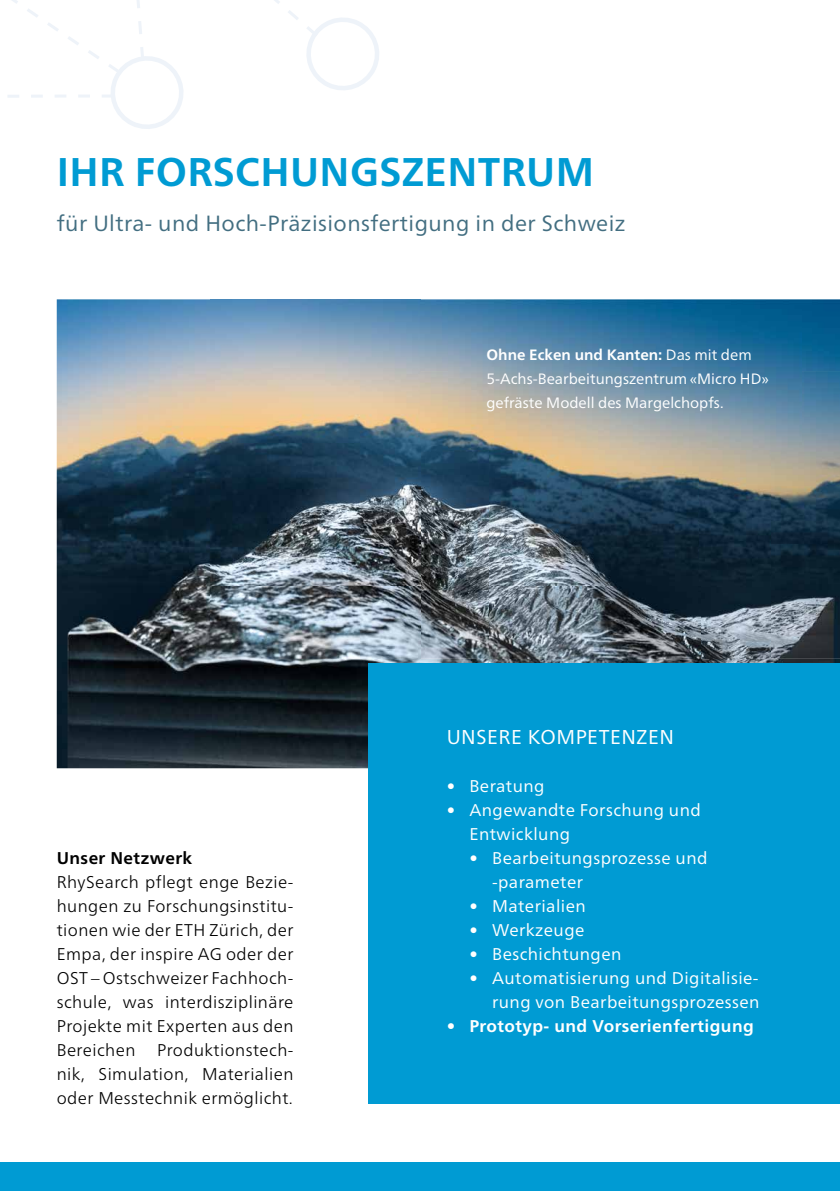
<style>
.page{position:relative;width:840px;height:1191px;background:#fff}
.page>*{position:absolute;margin:0;border:0;box-sizing:border-box;transform-origin:0 0}
.t1{font:700 40px "Frutiger Neue LTW1 G";letter-spacing:.01em;color:#009bd3}
.t2{font:22px "Frutiger Neue LTW1 G";letter-spacing:.02em;color:#426e81}
.t3{font:20px "Frutiger Neue LTW1 G";letter-spacing:.025em;color:#fff}
.t4{font:300 17px/24px "Frutiger Neue LTW1 G";letter-spacing:.025em;color:#000;text-align:justify}
.t5{font:17px/24px "Frutiger Neue LTW1 G";letter-spacing:.025em;color:#fff}
.t6{font:700 17px "Frutiger Neue LTW1 G";letter-spacing:.025em;color:#fff}
.t7{font:700 17px "Frutiger Neue LTW1 G";letter-spacing:.025em;color:#000}
.t8{font:15px/24px "Frutiger Neue LTW1 G";color:#fff}
.s1{font-weight:700}
</style>
<div class="page">
<svg style="left:8px;top:0;width:371px;height:129px"></svg>
<img style="left:57px;top:299px;width:782px;height:469px">
<img style="left:210px;top:299px;width:209px;height:360px">
<img style="left:419px;top:299px;width:420px;height:72px">
<img style="left:419px;top:371px;width:70px;height:288px">
<img style="left:770px;top:371px;width:69px;height:288px">
<img style="left:489px;top:449px;width:281px;height:210px">
<img style="left:448px;top:310px;width:353px;height:139px">
<div style="left:369px;top:663px;width:470px;height:441px;background:#009bd3"></div>
<div style="left:0;top:1162px;width:839px;height:29px;background:#009bd3"></div>
<h1 class="t1" style="left:57px;top:149px;width:538px">IHR FORSCHUNGSZENTRUM</h1>
<p class="t2" style="left:57px;top:210px;width:570px">für Ultra- und Hoch-Präzisionsfertigung in der Schweiz</p>
<p class="t7" style="left:57px;top:848px;width:137px">Unser Netzwerk</p>
<p class="t4" style="left:57px;top:870px;width:238px">RhySearch pflegt enge Bezie&shy;hungen zu Forschungsinstitu&shy;tionen wie der ETH Zürich, der Empa, der inspire AG oder der OST – Ostschweizer Fachhoch&shy;schule, was inter disziplinäre Projekte mit Experten aus den Bereichen</p>
<p class="t4" style="left:57px;top:1038px;width:238px;text-indent:100px">Produktionstech&shy;nik, Simulation, Materialien oder Messtechnik ermöglicht.</p>
<p class="t8" style="left:486px;top:343px;width:284px"><span class="s1">Ohne Ecken und Kanten:</span> Das mit dem<br>5-Achs- Bearbeitungszentrum «Micro HD» gefräste Modell des Margelchopfs.</p>
<p class="t3" style="left:446px;top:725px;width:229px">UNSERE KOMPETENZEN</p>
<p class="t5" style="left:446px;top:774px;width:99px">• Beratung</p>
<p class="t5" style="left:469px;top:798px;width:233px;text-indent:-23px">• Angewandte Forschung und<br>Entwicklung</p>
<p class="t5" style="left:469px;top:846px;width:239px">• Bearbeitungsprozesse und</p>
<p class="t5" style="left:492px;top:870px;width:93px">- parameter</p>
<p class="t5" style="left:469px;top:894px;width:118px">• Materialien</p>
<p class="t5" style="left:469px;top:918px;width:116px">• Werkzeuge</p>
<p class="t5" style="left:469px;top:942px;width:153px">• Beschichtungen</p>
<p class="t5" style="left:469px;top:966px;width:291px;text-align:right">• Automatisierung und Digitalisie&shy;rung von Bearbeitungsprozessen</p>
<p class="t6" style="left:446px;top:1016px;width:308px">• Prototyp- und Vorserienfertigung</p>
</div>
